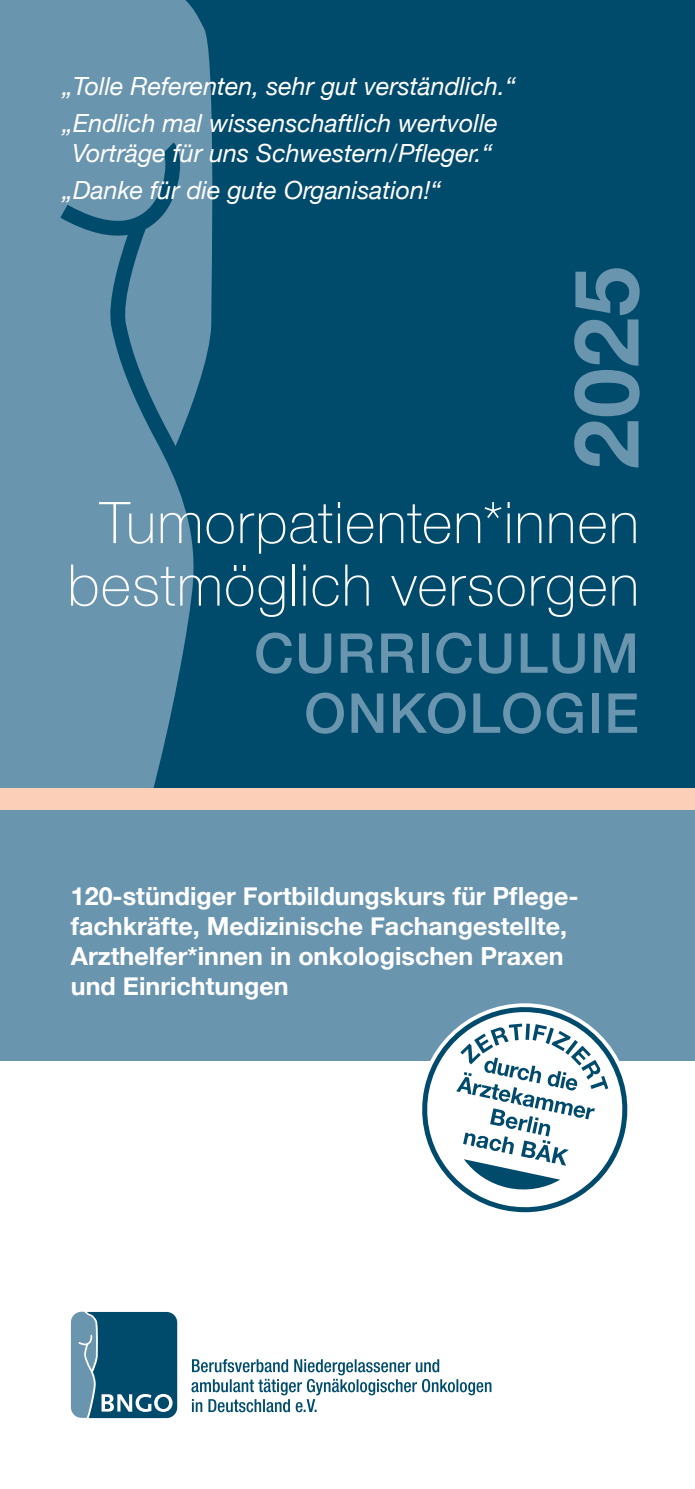
<style>
.page{position:relative;width:695px;height:1489px;background:#fff}
.page>*{position:absolute;margin:0;border:0;box-sizing:border-box;transform-origin:0 0}
.t1{font:700 90px "Helvetica Neue";color:#6a95ae}
.t2{font:100 57.5px/62.5px "Helvetica Neue";letter-spacing:.025em;color:#fff;text-align:center}
.t3{font:500 55px/60px "Helvetica Neue";letter-spacing:.025em;color:#6a95ae;text-align:right}
.t4{font:italic 25px/37px "Helvetica Neue";color:#fff}
.t5{font:700 25px/30px "Helvetica Neue";color:#fff}
</style>
<div class="page">
<div style="left:0;top:0;width:694px;height:810px;background:#004a6b"></div>
<div style="left:0;top:810px;width:694px;height:250px;background:#6a95ae"></div>
<svg style="left:0;top:0;width:213px;height:788px;background:#5d8ba5"></svg>
<div style="left:0;top:788px;width:694px;height:22px;background:#fbcfb8"></div>
<svg style="left:71px;top:1311px;width:106px;height:106px;background:#2d6a86"></svg>
<svg style="left:412px;top:1003px;width:218px;height:209px"></svg>
<svg style="left:456px;top:1023px;width:152px;height:168px"></svg>
<svg style="left:191px;top:1359px;width:300px;height:53px"></svg>
<p class="t4" style="left:62px;top:69px;width:454px">„Tolle Referenten, sehr gut verständlich.“ „Endlich mal wissenschaftlich wertvolle</p>
<p class="t4" style="left:62px;top:136px;width:431px;text-indent:10px">Vorträge für uns Schwestern/Pfleger.“ „Danke für die gute Organisation!“</p>
<h1 class="t1" style="left:535px;top:469px;width:204px;rotate:-90deg">2025</h1>
<h2 class="t2" style="left:67px;top:489px;width:573px">Tumorpatienten*innen bestmöglich versorgen</h2>
<h3 class="t3" style="left:254px;top:618px;width:386px">CURRICULUM<br>ONKOLOGIE</h3>
<p class="t5" style="left:71px;top:882px;width:506px">120-stündiger Fortbildungskurs für Pflege&shy;fachkräfte, Medizinische Fachangestellte, Arzthelfer*innen in onkologischen Praxen und Einrichtungen</p>
</div>
